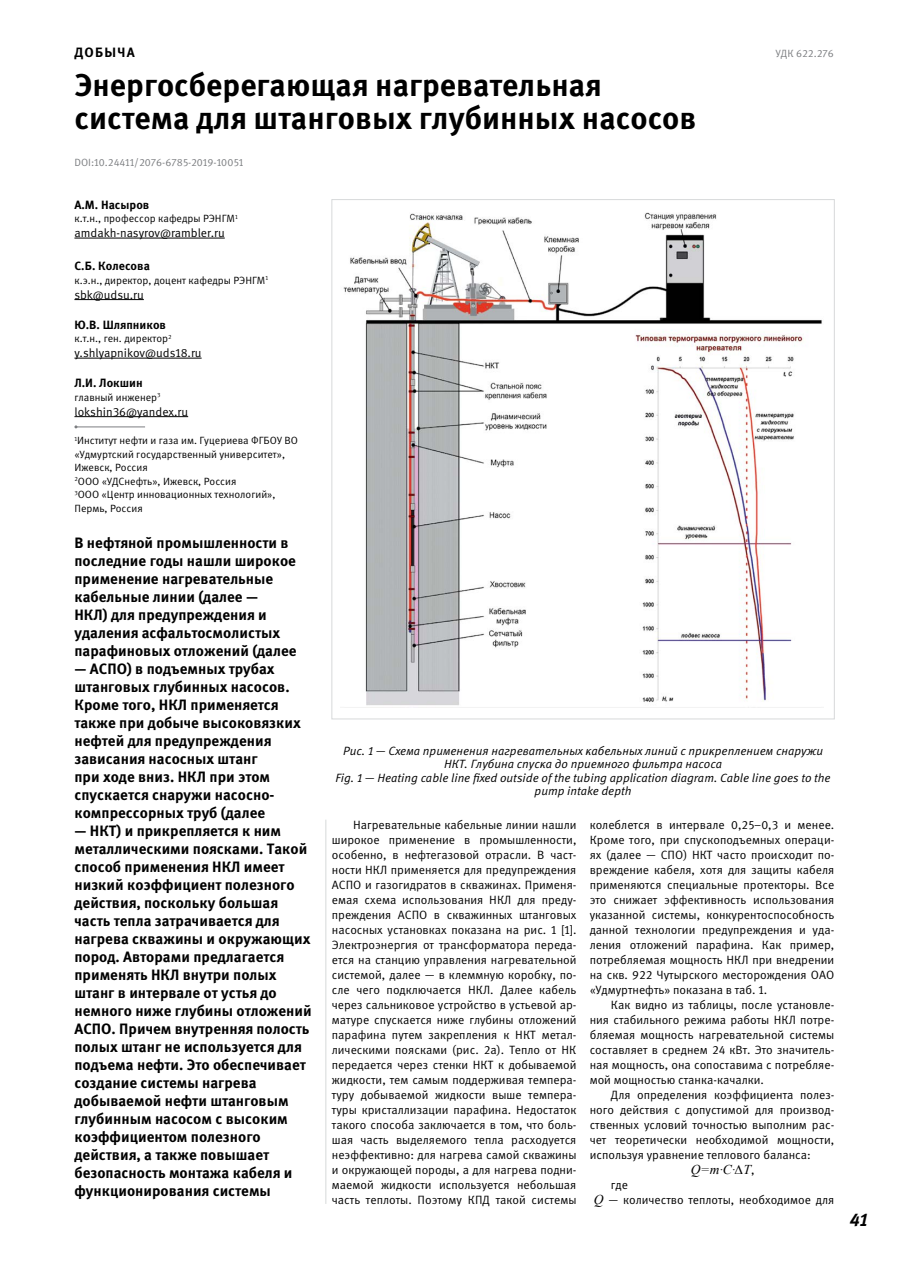
<style>
.page{position:relative;width:919px;height:1272px;background:#fff}
.page>*{position:absolute;margin:0;border:0;box-sizing:border-box;transform-origin:0 0}
.Заголовок_Русс{font:700 31.5px/33px "Meta Pro";color:#000}
.t1{font:italic 700 18px "Meta Pro";color:#000}
.Текст_Анонс{font:700 15px/18px "Meta Pro";color:#000}
.Текст{font:italic 13.5px "Times New Roman";color:#000}
.Рубрикатор_левый{font:700 13.5px "Meta Pro";letter-spacing:.09em;color:#000}
.Текст-2{font:12px/15px "Meta Pro";color:#000;text-align:justify}
.Текст_Таб__Рис{font:italic 12px/13.5px "Meta Pro";color:#000;text-align:center}
.ФИО_Русс_сноска{font:700 12px "Meta Pro";color:#000}
.Статус_ФИО__сноска{font:10.5px/13.5px "Meta Pro";color:#000}
.Должность_сноска{font:10.5px "Meta Pro";color:#000}
.Текст_УДК{font:10.5px "Meta Pro";color:#7c7e81}
.s1{font-family:"Meta Pro";font-style:normal;font-size:12px}
.s2{font-family:"Times New Roman";font-style:italic;font-size:13.5px}
</style>
<div class="page">
<hr style="left:325px;top:819px;width:1px;height:384px;background:#d7d9da">
<hr style="left:74px;top:238px;width:151px;height:1px;background:#000">
<hr style="left:74px;top:299px;width:70px;height:1px;background:#000">
<hr style="left:74px;top:358px;width:128px;height:1px;background:#000">
<hr style="left:74px;top:416px;width:114px;height:1px;background:#000">
<hr style="left:76px;top:426px;width:69px;height:1px;background:#7c7e81">
<img style="left:343px;top:212px;width:479px;height:494px">
<p class="Рубрикатор_левый" style="left:74px;top:44px;width:62px">ДОБЫЧА</p>
<p class="Текст_УДК" style="left:775px;top:47px;width:59px">УДК 622.276</p>
<p class="Заголовок_Русс" style="left:74px;top:69px;width:623px">Энергосберегающая нагревательная система для штанговых глубинных насосов</p>
<p class="Текст_УДК" style="left:74px;top:156px;width:170px">DOI:10.24411/2076-6785-2019-10051</p>
<p class="ФИО_Русс_сноска" style="left:74px;top:197px;width:76px">А.М. Насыров</p>
<p class="Должность_сноска" style="left:74px;top:212px;width:165px">к.т.н., профессор кафедры РЭНГМ<sup>1</sup></p>
<p class="Текст-2" style="left:74px;top:226px;width:152px">amdakh-nasyrov@rambler.ru</p>
<p class="ФИО_Русс_сноска" style="left:74px;top:258px;width:77px">С.Б. Колесова</p>
<p class="Должность_сноска" style="left:74px;top:273px;width:195px">к.э.н., директор, доцент кафедры РЭНГМ<sup>1</sup></p>
<p class="Текст-2" style="left:74px;top:287px;width:71px">sbk@udsu.ru</p>
<p class="ФИО_Русс_сноска" style="left:74px;top:317px;width:93px">Ю.В. Шляпников</p>
<p class="Должность_сноска" style="left:74px;top:332px;width:98px">к.т.н., ген. директор<sup>2</sup></p>
<p class="Текст-2" style="left:74px;top:346px;width:129px">y.shlyapnikov@uds18.ru</p>
<p class="ФИО_Русс_сноска" style="left:74px;top:375px;width:70px">Л.И. Локшин</p>
<p class="Должность_сноска" style="left:74px;top:390px;width:87px">главный инженер<sup>3</sup></p>
<p class="Текст-2" style="left:74px;top:404px;width:115px">lokshin36@yandex.ru</p>
<p class="Статус_ФИО__сноска" style="left:74px;top:434px;width:225px"><sup>1</sup>Институт нефти и газа им. Гуцериева ФГБОУ ВО «Удмуртский государственный университет»,<br>Ижевск, Россия</p>
<p class="Статус_ФИО__сноска" style="left:74px;top:474px;width:163px"><sup>2</sup>ООО «УДСнефть», Ижевск, Россия</p>
<p class="Статус_ФИО__сноска" style="left:74px;top:488px;width:202px"><sup>3</sup>ООО «Центр инновационных технологий»,<br>Пермь, Россия</p>
<p class="Текст_Анонс" style="left:74px;top:534px;width:224px">В нефтяной промышленности в последние годы нашли широкое применение нагревательные кабельные линии (далее —<br>НКЛ) для предупреждения и удаления асфальтосмолистых парафиновых отложений (далее</p>
<p class="Текст_Анонс" style="left:74px;top:660px;width:228px">— АСПО) в подъемных трубах штанговых глубинных насосов.<br>Кроме того, НКЛ применяется также при добыче высоковязких нефтей для предупреждения зависания насосных штанг<br>при ходе вниз. НКЛ при этом спускается снаружи насосно&shy;компрессорных труб (далее</p>
<p class="Текст_Анонс" style="left:74px;top:822px;width:239px">— НКТ) и прикрепляется к ним металлическими поясками. Такой способ применения НКЛ имеет низкий коэффициент полезного действия, поскольку большая часть тепла затрачивается для нагрева скважины и окружающих пород. Авторами предлагается применять НКЛ внутри полых штанг в интервале от устья до немного ниже глубины отложений<br>АСПО. Причем внутренняя полость полых штанг не используется для подъема нефти. Это обеспечивает создание системы нагрева добываемой нефти штанговым глубинным насосом с высоким коэффициентом полезного действия, а также повышает безопасность монтажа кабеля и функционирования системы</p>
<p class="Текст-2" style="left:332px;top:817px;width:246px;text-indent:21px">Нагревательные кабельные линии нашли широкое применение в промышленности, особенно, в нефтегазовой отрасли. В част&shy;ности НКЛ применяется для предупреждения АСПО и газогидратов в скважинах. Применя&shy;емая схема использования НКЛ для преду&shy;преждения АСПО в скважинных штанговых насосных установках показана на рис. 1 [1].<br>Электроэнергия от трансформатора переда&shy;ется на станцию управления нагревательной системой, далее — в клеммную коробку, по&shy;сле чего подключается НКЛ. Далее кабель через сальниковое устройство в устьевой ар&shy;матуре спускается ниже глубины отложений парафина путем закрепления к НКТ метал&shy;лическими поясками (рис. 2а). Тепло от НК передается через стенки НКТ к добываемой жидкости, тем самым поддерживая темпера&shy;туру добываемой жидкости выше темпера&shy;туры кристаллизации парафина. Недостаток такого способа заключается в том, что боль&shy;шая часть выделяемого тепла расходуется неэффективно: для нагрева самой скважины и окружающей породы, а для нагрева подни&shy;маемой жидкости используется небольшая часть теплоты. Поэтому КПД такой системы</p>
<p class="Текст-2" style="left:589px;top:817px;width:246px">колеблется в интервале 0,25–0,3 и менее.<br>Кроме того, при спускоподъемных операци&shy;ях (далее — СПО) НКТ часто происходит по&shy;вреждение кабеля, хотя для защиты кабеля применяются специальные протекторы. Все это снижает эффективность использования указанной системы, конкурентоспособность данной технологии предупреждения и уда&shy;ления отложений парафина. Как пример, потребляемая мощность НКЛ при внедрении на скв. 922 Чутырского месторождения ОАО «Удмуртнефть» показана в таб. 1.</p>
<p class="Текст_Таб__Рис" style="left:343px;top:744px;width:481px">Рис. 1 — Схема применения нагревательных кабельных линий с прикреплением снаружи<br>НКТ. Глубина спуска до приемного фильтра насоса</p>
<p class="Текст_Таб__Рис" style="left:335px;top:771px;width:496px">Fig. 1 — Heating cable line fixed outside of the tubing application diagram. Cable line goes to the pump intake depth</p>
<p class="Текст-2" style="left:589px;top:997px;width:246px;text-indent:21px">Как видно из таблицы, после установле&shy;ния стабильного режима работы НКЛ потре&shy;бляемая мощность нагревательной системы составляет в среднем 24 кВт. Это значитель&shy;ная мощность, она сопоставима с потребляе&shy;мой мощностью станка-качалки.</p>
<p class="Текст-2" style="left:589px;top:1087px;width:246px;text-indent:21px">Для определения коэффициента полез&shy;ного действия с допустимой для производ&shy;ственных условий точностью выполним рас&shy;чет теоретически необходимой мощности, используя уравнение теплового баланса:</p>
<p class="Текст" style="left:690px;top:1159px;width:65px">Q=m∙C∙∆T<span class="s1">,</span></p>
<p class="Текст-2" style="left:611px;top:1177px;width:19px">где</p>
<p class="Текст-2" style="left:594px;top:1192px;width:242px"><span class="s2">Q</span> — количество теплоты, необходимое для</p>
<h2 class="t1" style="left:849px;top:1208px;width:20px">41</h2>
</div>
